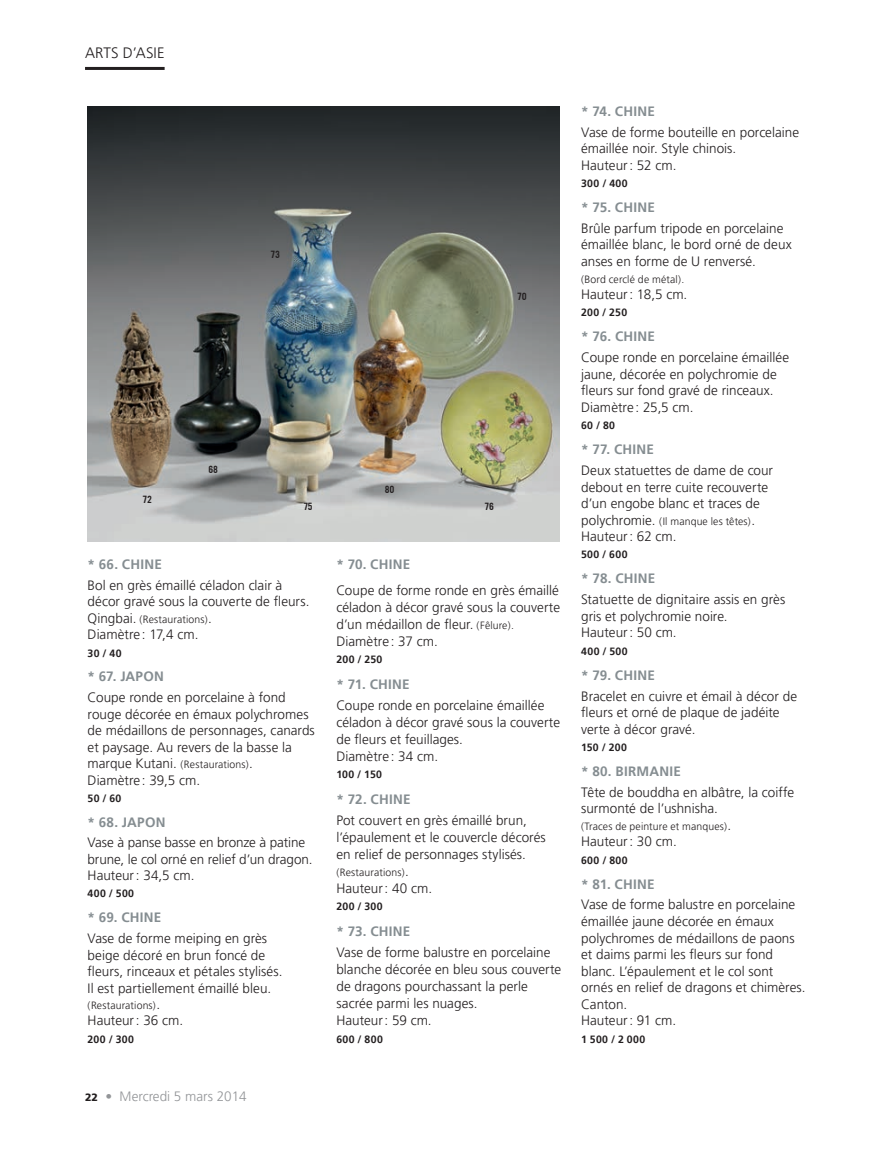
<style>
.page{position:relative;width:893px;height:1149px;background:#fff}
.page>*{position:absolute;margin:0;border:0;box-sizing:border-box;transform-origin:0 0}
.t1{font:300 15px "Frutiger";letter-spacing:.01em;color:#231f20}
.t2{font:300 13.5px/16.5px "Frutiger";color:#231f20}
.t3{font:700 13.5px "Frutiger";letter-spacing:.02em;color:#858d91}
.t4{font:300 13.5px "Frutiger";color:#939598}
.t5{font:300 10.5px "Frutiger";letter-spacing:.01em;color:#231f20}
.t6{font:700 10.5px "Frutiger";letter-spacing:.035em;color:#231f20}
.t7{font:9px "Ultramagnetic";color:#231f20}
.s1{font-size:13.5px}
.s2{font-weight:900;font-size:10.5px;color:#231f20}
.s3{font-size:10.5px}
</style>
<div class="page">
<img style="left:88px;top:106px;width:472px;height:435px">
<hr style="left:85px;top:67px;width:80px;height:3px;background:#231f20">
<p class="t1" style="left:85px;top:45px;width:81px">ARTS D’ASIE</p>
<p class="t7" style="left:271px;top:247px;width:11px">73</p>
<p class="t7" style="left:143px;top:493px;width:11px">72</p>
<p class="t7" style="left:208px;top:462px;width:11px">68</p>
<p class="t7" style="left:304px;top:499px;width:10px">75</p>
<p class="t3" style="left:88px;top:556px;width:76px">* 66. CHINE</p>
<p class="t2" style="left:88px;top:577px;width:223px">Bol en grès émaillé céladon clair à décor gravé sous la couverte de fleurs.</p>
<p class="t5" style="left:88px;top:613px;width:126px"><span class="s1">Qingbai.</span> (Restaurations)<span class="s1">.</span></p>
<p class="t2" style="left:88px;top:626px;width:112px">Diamètre : 17,4 cm.</p>
<p class="t6" style="left:88px;top:646px;width:35px">30 / 40</p>
<p class="t3" style="left:88px;top:668px;width:78px">* 67. JAPON</p>
<p class="t2" style="left:88px;top:689px;width:229px">Coupe ronde en porcelaine à fond rouge décorée en émaux polychromes de médaillons de personnages, canards et paysage. Au revers de la basse la</p>
<p class="t5" style="left:88px;top:758px;width:167px"><span class="s1">marque Kutani.</span> (Restaurations)<span class="s1">.</span></p>
<p class="t2" style="left:88px;top:771px;width:114px">Diamètre : 39,5 cm.</p>
<p class="t6" style="left:88px;top:791px;width:35px">50 / 60</p>
<p class="t3" style="left:88px;top:813px;width:79px">* 68. JAPON</p>
<p class="t2" style="left:88px;top:834px;width:226px">Vase à panse basse en bronze à patine brune, le col orné en relief d’un dragon.<br>Hauteur : 34,5 cm.</p>
<p class="t6" style="left:88px;top:887px;width:48px">400 / 500</p>
<p class="t3" style="left:88px;top:909px;width:75px">* 69. CHINE</p>
<p class="t2" style="left:88px;top:930px;width:196px">Vase de forme meiping en grès beige décoré en brun foncé de fleurs, rinceaux et pétales stylisés.<br>Il est partiellement émaillé bleu.</p>
<p class="t5" style="left:88px;top:999px;width:74px">(Restaurations)<span class="s1">.</span></p>
<p class="t2" style="left:88px;top:1012px;width:97px">Hauteur : 36 cm.</p>
<p class="t6" style="left:88px;top:1032px;width:48px">200 / 300</p>
<p class="t4" style="left:85px;top:1088px;width:163px"><span class="s2">22</span> • Mercredi 5 mars 2014</p>
<p class="t7" style="left:385px;top:482px;width:11px">80</p>
<p class="t7" style="left:518px;top:290px;width:11px">70</p>
<p class="t7" style="left:485px;top:499px;width:11px">76</p>
<p class="t3" style="left:336px;top:556px;width:75px">* 70. CHINE</p>
<p class="t2" style="left:336px;top:581px;width:225px;line-height:17px">Coupe de forme ronde en grès émaillé céladon à décor gravé sous la couverte d’un médaillon de fleur. <span class="s3">(Fêlure).<br></span>Diamètre : 37 cm.</p>
<p class="t6" style="left:336px;top:653px;width:48px">200 / 250</p>
<p class="t3" style="left:336px;top:675px;width:75px">* 71. CHINE</p>
<p class="t2" style="left:336px;top:696px;width:225px;line-height:17px">Coupe ronde en porcelaine émaillée céladon à décor gravé sous la couverte de fleurs et feuillages.<br>Diamètre : 34 cm.</p>
<p class="t6" style="left:336px;top:768px;width:47px">100 / 150</p>
<p class="t3" style="left:336px;top:791px;width:76px">* 72. CHINE</p>
<p class="t2" style="left:336px;top:811px;width:211px;line-height:17px">Pot couvert en grès émaillé brun, l’épaulement et le couvercle décorés en relief de personnages stylisés.</p>
<p class="t5" style="left:336px;top:866px;width:74px">(Restaurations)<span class="s1">.</span></p>
<p class="t2" style="left:336px;top:879px;width:97px">Hauteur : 40 cm.</p>
<p class="t6" style="left:336px;top:900px;width:48px">200 / 300</p>
<p class="t3" style="left:336px;top:923px;width:75px">* 73. CHINE</p>
<p class="t2" style="left:336px;top:943px;width:226px;line-height:17px">Vase de forme balustre en porcelaine blanche décorée en bleu sous couverte de dragons pourchassant la perle sacrée parmi les nuages.<br>Hauteur : 59 cm.</p>
<p class="t6" style="left:336px;top:1032px;width:48px">600 / 800</p>
<p class="t3" style="left:581px;top:103px;width:75px">* 74. CHINE</p>
<p class="t2" style="left:581px;top:124px;width:219px">Vase de forme bouteille en porcelaine émaillée noir. Style chinois.<br>Hauteur : 52 cm.</p>
<p class="t6" style="left:581px;top:177px;width:48px">300 / 400</p>
<p class="t3" style="left:581px;top:199px;width:75px">* 75. CHINE</p>
<p class="t2" style="left:581px;top:220px;width:212px">Brûle parfum tripode en porcelaine émaillée blanc, le bord orné de deux anses en forme de U renversé.</p>
<p class="t5" style="left:581px;top:273px;width:105px">(Bord cerclé de métal).</p>
<p class="t2" style="left:581px;top:286px;width:108px">Hauteur : 18,5 cm.</p>
<p class="t6" style="left:581px;top:306px;width:48px">200 / 250</p>
<p class="t3" style="left:581px;top:328px;width:75px">* 76. CHINE</p>
<p class="t2" style="left:581px;top:349px;width:210px">Coupe ronde en porcelaine émaillée jaune, décorée en polychromie de fleurs sur fond gravé de rinceaux.<br>Diamètre : 25,5 cm.</p>
<p class="t6" style="left:581px;top:419px;width:35px">60 / 80</p>
<p class="t3" style="left:581px;top:441px;width:74px">* 77. CHINE</p>
<p class="t2" style="left:581px;top:462px;width:193px">Deux statuettes de dame de cour debout en terre cuite recouverte d’un engobe blanc et traces de</p>
<p class="t5" style="left:581px;top:515px;width:176px"><span class="s1">polychromie.</span> (Il manque les têtes)<span class="s1">.</span></p>
<p class="t2" style="left:581px;top:528px;width:97px">Hauteur : 62 cm.</p>
<p class="t6" style="left:581px;top:548px;width:48px">500 / 600</p>
<p class="t3" style="left:581px;top:570px;width:76px">* 78. CHINE</p>
<p class="t2" style="left:581px;top:591px;width:206px">Statuette de dignitaire assis en grès gris et polychromie noire.<br>Hauteur : 50 cm.</p>
<p class="t6" style="left:581px;top:644px;width:48px">400 / 500</p>
<p class="t3" style="left:581px;top:666px;width:75px">* 79. CHINE</p>
<p class="t2" style="left:581px;top:687px;width:217px">Bracelet en cuivre et émail à décor de fleurs et orné de plaque de jadéite verte à décor gravé.</p>
<p class="t6" style="left:581px;top:740px;width:47px">150 / 200</p>
<p class="t3" style="left:581px;top:763px;width:101px">* 80. BIRMANIE</p>
<p class="t2" style="left:581px;top:783px;width:215px">Tête de bouddha en albâtre, la coiffe surmonté de l’ushnisha.</p>
<p class="t5" style="left:581px;top:820px;width:152px">(Traces de peinture et manques)<span class="s1">.</span></p>
<p class="t2" style="left:581px;top:833px;width:97px">Hauteur : 30 cm.</p>
<p class="t6" style="left:581px;top:853px;width:48px">600 / 800</p>
<p class="t3" style="left:581px;top:875px;width:75px">* 81. CHINE</p>
<p class="t2" style="left:581px;top:896px;width:226px">Vase de forme balustre en porcelaine émaillée jaune décorée en émaux polychromes de médaillons de paons et daims parmi les fleurs sur fond blanc. L’épaulement et le col sont ornés en relief de dragons et chimères.<br>Canton.<br>Hauteur : 91 cm.</p>
<p class="t6" style="left:581px;top:1032px;width:66px">1 500 / 2 000</p>
</div>
